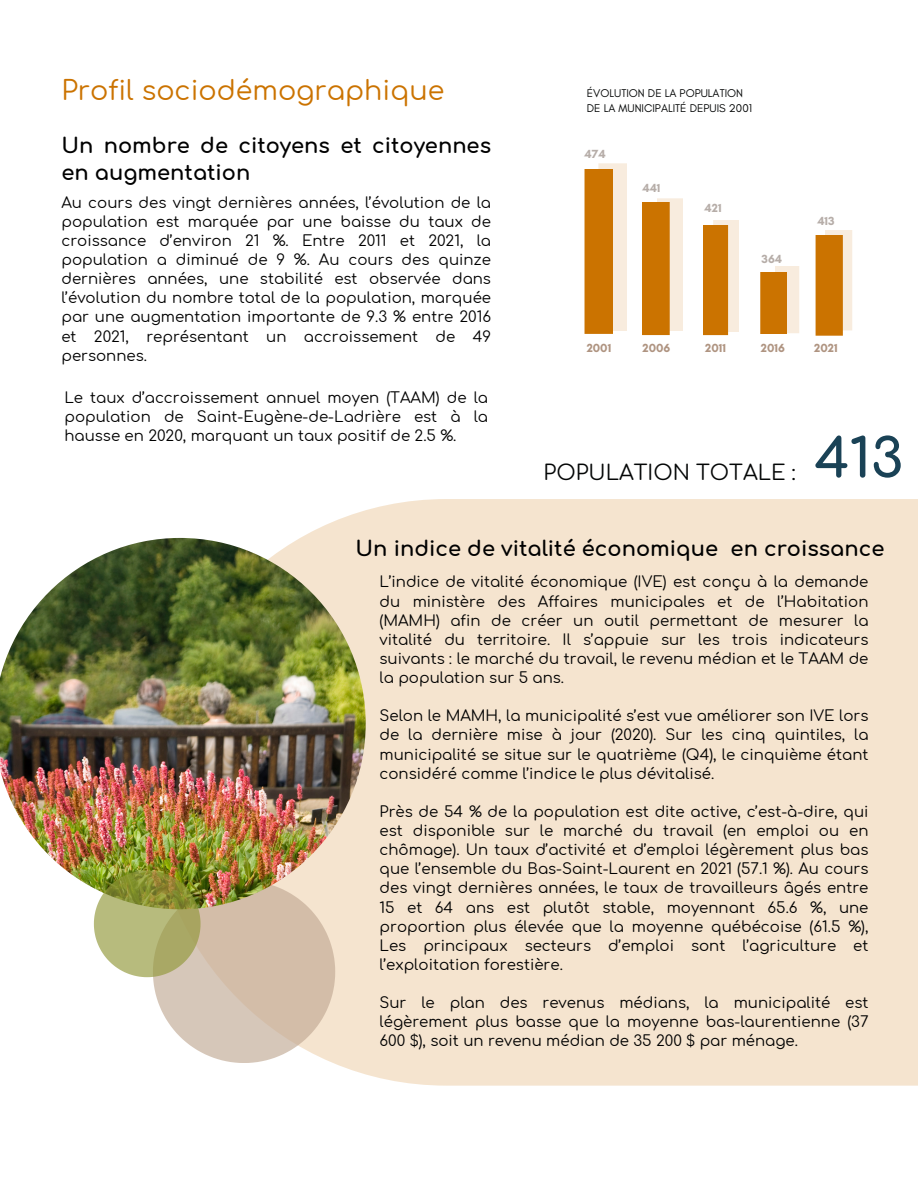
<style>
.page{position:relative;width:918px;height:1188px;background:#fff}
.page>*{position:absolute;margin:0;border:0;box-sizing:border-box;transform-origin:0 0}
.t1{font:700 54px "Comfortaa";color:#1a4256}
.t2{font:27px "Comfortaa";color:#cb7300}
.t3{font:700 21px/27px "Comfortaa";color:#000}
.t4{font:21px "Comfortaa";color:#040606}
.t5{font:15px/19.2px "Comfortaa";color:#000;text-align:justify}
.t6{font:700 12px "Glacial Indifference";color:#af9481}
.t7{font:700 12px "Glacial Indifference";color:#b6ada8}
.t8{font:11.4px/15.3px "Glacial Indifference";color:#040606}
</style>
<div class="page">
<div style="left:178px;top:499px;width:740px;height:587px;background:#f5e4cf"></div>
<svg style="left:643px;top:198px;width:40px;height:137px;background:#da9d4e"></svg>
<svg style="left:703px;top:221px;width:36px;height:114px;background:#d99a49"></svg>
<svg style="left:585px;top:163px;width:41px;height:171px;background:#da9c4c"></svg>
<img style="left:0;top:538px;width:366px;height:371px">
<svg style="left:94px;top:871px;width:241px;height:192px"></svg>
<svg style="left:816px;top:230px;width:36px;height:105px;background:#d89640"></svg>
<svg style="left:761px;top:266px;width:38px;height:68px;background:#dca154"></svg>
<p class="t2" style="left:61px;top:76px;width:384px">Profil sociodémographique</p>
<h5 class="t3" style="left:61px;top:133px;width:431px">Un nombre de citoyens et citoyennes en augmentation</h5>
<p class="t5" style="left:61px;top:193px;width:431px">Au cours des vingt dernières années, l’évolution de la population est marquée par une baisse du taux de croissance d’environ 21 %. Entre 2011 et 2021, la population a diminué de 9 %. Au cours des quinze dernières années, une stabilité est observée dans l’évolution du nombre total de la population, marquée par une augmentation importante de 9.3 % entre 2016 et 2021, représentant un accroissement de 49 personnes.</p>
<p class="t5" style="left:64px;top:389px;width:425px">Le taux d’accroissement annuel moyen (TAAM) de la population de Saint-Eugène-de-Ladrière est à la hausse en 2020, marquant un taux positif de 2.5 %.</p>
<p class="t8" style="left:587px;top:85px;width:167px">ÉVOLUTION DE LA POPULATION<br>DE LA MUNICIPALITÉ DEPUIS 2001</p>
<h2 class="t7" style="left:585px;top:147px;width:23px">474</h2>
<h6 class="t7" style="left:642px;top:181px;width:20px">441</h6>
<p class="t7" style="left:705px;top:201px;width:19px">421</p>
<p class="t7" style="left:762px;top:252px;width:22px">364</p>
<p class="t7" style="left:817px;top:213px;width:19px">413</p>
<p class="t6" style="left:587px;top:340px;width:26px">2001</p>
<p class="t6" style="left:642px;top:340px;width:29px">2006</p>
<p class="t6" style="left:705px;top:340px;width:22px">2011</p>
<p class="t6" style="left:761px;top:340px;width:25px">2016</p>
<p class="t6" style="left:814px;top:340px;width:25px">2021</p>
<p class="t4" style="left:544px;top:462px;width:254px">POPULATION TOTALE :</p>
<p class="t1" style="left:814px;top:430px;width:90px">413</p>
<p class="t3" style="left:356px;top:535px;width:530px">Un indice de vitalité économique en croissance</p>
<p class="t5" style="left:380px;top:573px;width:490px">L’indice de vitalité économique (IVE) est conçu à la demande du ministère des Affaires municipales et de l’Habitation (MAMH) afin de créer un outil permettant de mesurer la vitalité du territoire. Il s’appuie sur les trois indicateurs suivants : le marché du travail, le revenu médian et le TAAM de la population sur 5 ans.</p>
<p class="t5" style="left:380px;top:707px;width:490px">Selon le MAMH, la municipalité s’est vue améliorer son IVE lors de la dernière mise à jour (2020). Sur les cinq quintiles, la municipalité se situe sur le quatrième (Q4), le cinquième étant considéré comme l’indice le plus dévitalisé.</p>
<p class="t5" style="left:380px;top:803px;width:490px">Près de 54 % de la population est dite active, c’est-à-dire, qui est disponible sur le marché du travail (en emploi ou en chômage). Un taux d’activité et d’emploi légèrement plus bas que l’ensemble du Bas-Saint-Laurent en 2021 (57.1 %). Au cours des vingt dernières années, le taux de travailleurs âgés entre 15 et 64 ans est plutôt stable, moyennant 65.6 %, une proportion plus élevée que la moyenne québécoise (61.5 %), Les principaux secteurs d’emploi sont l’agriculture et l’exploitation forestière.</p>
<p class="t5" style="left:380px;top:994px;width:490px">Sur le plan des revenus médians, la municipalité est légèrement plus basse que la moyenne bas-laurentienne (37<br>600 $), soit un revenu médian de 35 200 $ par ménage.</p>
</div>
